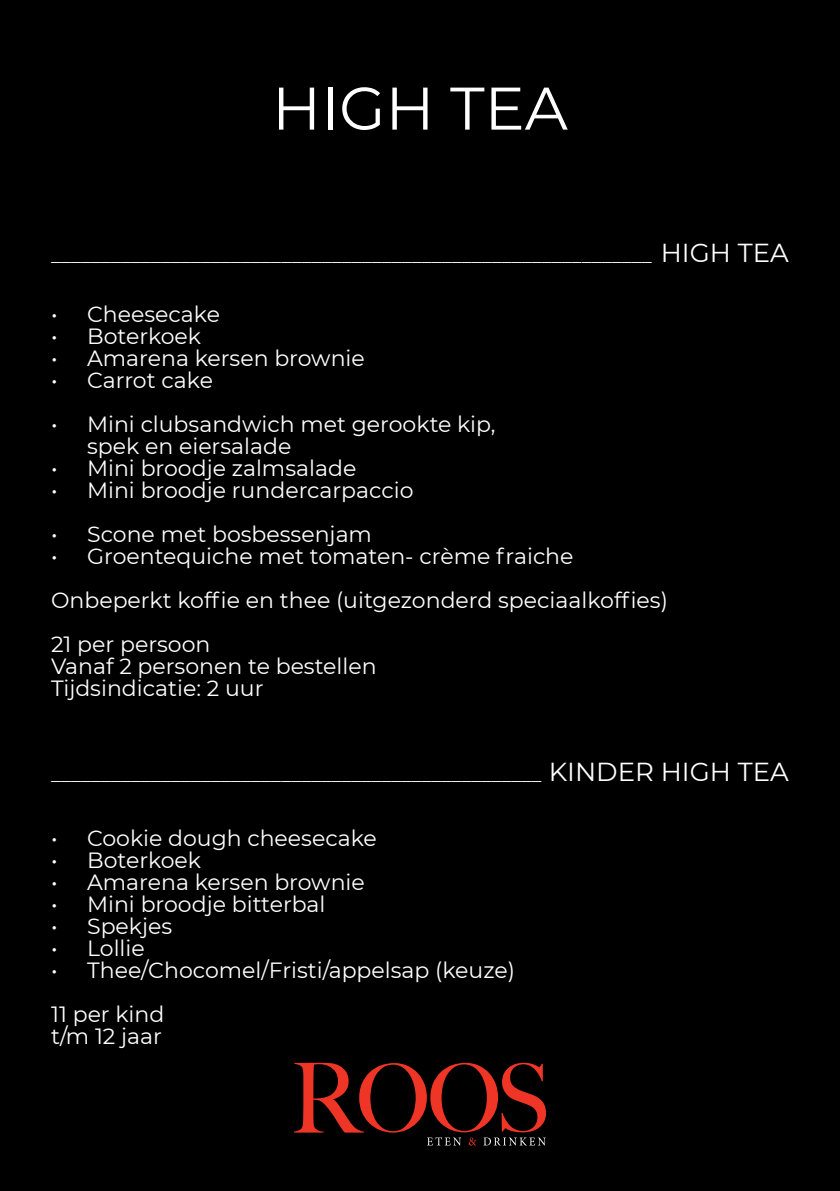
<style>
.page{position:relative;width:840px;height:1191px;background:#fff}
.page>*{position:absolute;margin:0;border:0;box-sizing:border-box;transform-origin:0 0}
.Gerecht_en_prijs{font:60px "Montserrat";color:#fff}
.Gerecht_en_prijs-2{font:22px/22px "Montserrat";color:#fff}
.Gerecht_en_prijs-3{font:20px "Montserrat";color:#fff}
.s1{font-size:26px}
</style>
<div class="page">
<div style="left:0;top:0;width:839px;height:1191px;background:#000001"></div>
<svg style="left:294px;top:1062px;width:251px;height:83px"></svg>
<p class="Gerecht_en_prijs" style="left:272px;top:67px;width:297px">HIGH TEA</p>
<p class="Gerecht_en_prijs-3" style="left:51px;top:241px;width:739px">____________________________________________________________ <span class="s1">HIGH TEA</span></p>
<p class="Gerecht_en_prijs-2" style="left:51px;top:302px;width:170px">• Cheesecake</p>
<p class="Gerecht_en_prijs-2" style="left:51px;top:324px;width:151px">• Boterkoek</p>
<p class="Gerecht_en_prijs-2" style="left:51px;top:346px;width:315px">• Amarena kersen brownie</p>
<p class="Gerecht_en_prijs-2" style="left:51px;top:368px;width:163px">• Carrot cake</p>
<p class="Gerecht_en_prijs-2" style="left:87px;top:412px;width:409px;text-indent:-36px">• Mini clubsandwich met gerookte kip, spek en eiersalade</p>
<p class="Gerecht_en_prijs-2" style="left:51px;top:456px;width:306px">• Mini broodje zalmsalade</p>
<p class="Gerecht_en_prijs-2" style="left:51px;top:478px;width:364px">• Mini broodje rundercarpaccio</p>
<p class="Gerecht_en_prijs-2" style="left:51px;top:522px;width:322px">• Scone met bosbessenjam</p>
<p class="Gerecht_en_prijs-2" style="left:51px;top:544px;width:523px">• Groentequiche met tomaten- crème fraiche</p>
<p class="Gerecht_en_prijs-2" style="left:51px;top:588px;width:618px">Onbeperkt koffie en thee (uitgezonderd speciaalkoffies)</p>
<p class="Gerecht_en_prijs-2" style="left:51px;top:632px;width:161px">21 per persoon</p>
<p class="Gerecht_en_prijs-2" style="left:51px;top:654px;width:327px">Vanaf 2 personen te bestellen</p>
<p class="Gerecht_en_prijs-2" style="left:51px;top:676px;width:214px">Tijdsindicatie: 2 uur</p>
<p class="Gerecht_en_prijs-3" style="left:51px;top:760px;width:739px">_________________________________________________ <span class="s1">KINDER HIGH TEA</span></p>
<p class="Gerecht_en_prijs-2" style="left:51px;top:826px;width:327px">• Cookie dough cheesecake</p>
<p class="Gerecht_en_prijs-2" style="left:51px;top:848px;width:151px">• Boterkoek</p>
<p class="Gerecht_en_prijs-2" style="left:51px;top:870px;width:315px">• Amarena kersen brownie</p>
<p class="Gerecht_en_prijs-2" style="left:51px;top:892px;width:276px">• Mini broodje bitterbal</p>
<p class="Gerecht_en_prijs-2" style="left:51px;top:914px;width:123px">• Spekjes</p>
<p class="Gerecht_en_prijs-2" style="left:51px;top:936px;width:95px">• Lollie</p>
<p class="Gerecht_en_prijs-2" style="left:51px;top:958px;width:465px">• Thee/Chocomel/Fristi/appelsap (keuze)</p>
<p class="Gerecht_en_prijs-2" style="left:51px;top:1002px;width:115px">11 per kind</p>
<p class="Gerecht_en_prijs-2" style="left:51px;top:1024px;width:112px">t/m 12 jaar</p>
</div>
